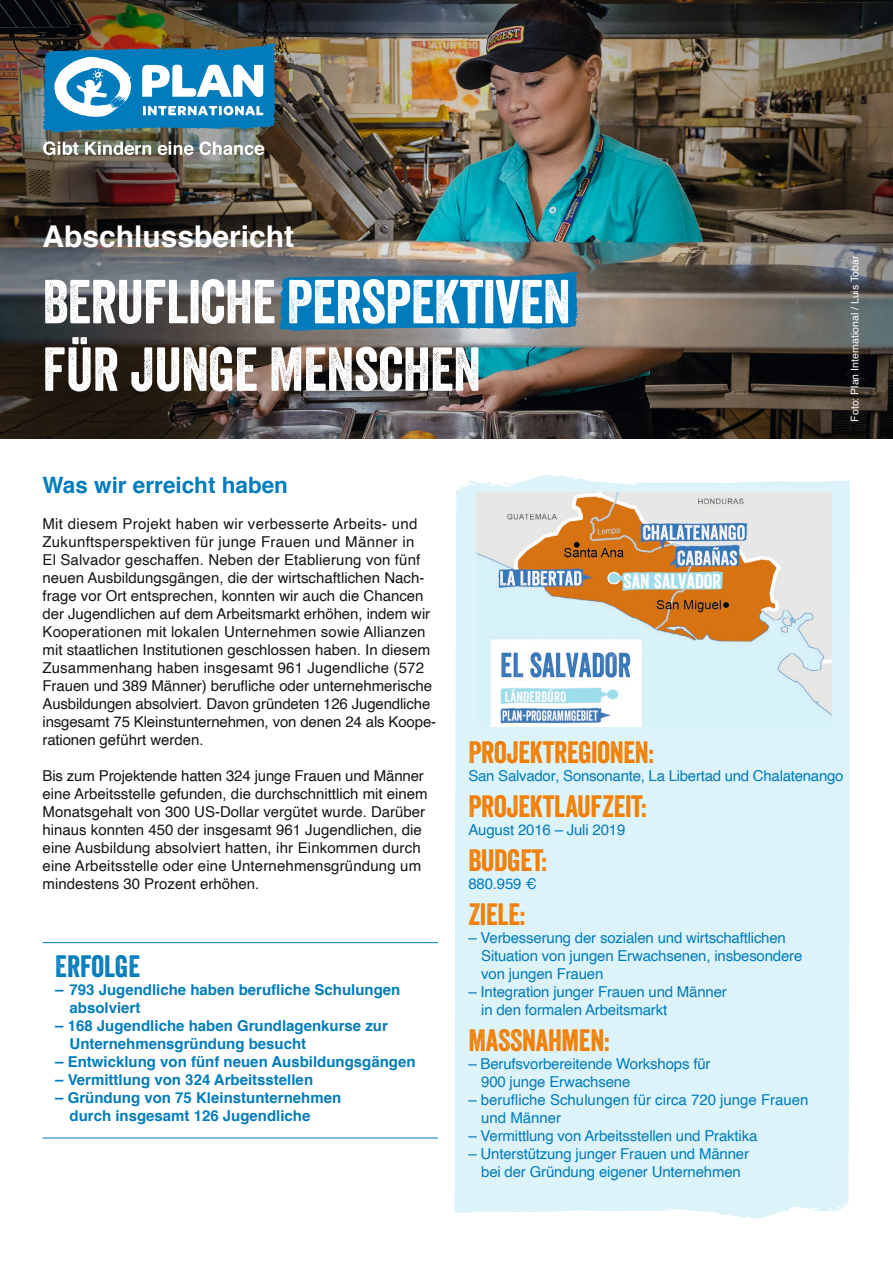
<style>
.page{position:relative;width:893px;height:1263px;background:#fff}
.page>*{position:absolute;margin:0;border:0;box-sizing:border-box;transform-origin:0 0}
.t1{font:60px/67.5px "Veneer";letter-spacing:-.01em;color:#fff}
.t2{font:30px "Veneer";letter-spacing:-.01em;color:#f27e00}
.t3{font:700 30px "Helvetica";color:#fff}
.t4{font:30px "Veneer";color:#007cbd}
.t5{font:700 22.5px "Helvetica";color:#007cbd}
.t6{font:15px/18px "Helvetica";color:#151616}
.t7{font:15px/18px "Helvetica";letter-spacing:-.01em;color:#007cbd}
.t8{font:700 15px/18px "Helvetica";color:#007cbd}
.t9{font:10.5px "Helvetica";color:#fff}
</style>
<div class="page">
<img style="left:0;top:0;width:893px;height:439px">
<hr style="left:43px;top:942px;width:395px;height:1px;background:#007cbd">
<hr style="left:43px;top:1137px;width:395px;height:1px;background:#007cbd">
<svg style="left:279px;top:272px;width:300px;height:59px;background:#107cb6"></svg>
<svg style="left:43px;top:43px;width:233px;height:89px"></svg>
<svg style="left:43px;top:141px;width:35px;height:14px"></svg>
<svg style="left:85px;top:142px;width:66px;height:13px"></svg>
<svg style="left:158px;top:141px;width:106px;height:14px"></svg>
<div style="left:455px;top:474px;width:395px;height:745px;background:#ddf3fa"></div>
<img style="left:476px;top:493px;width:355px;height:234px">
<h2 class="t3" style="left:43px;top:212px;width:253px">Abschlussbericht</h2>
<h1 class="t1" style="left:43px;top:267px;width:530px">BERUFLICHE PERSPEKTIVEN<br>FÜR JUNGE MENSCHEN</h1>
<p class="t9" style="left:846px;top:421px;width:167px;rotate:-90deg">Foto: Plan International / Luis Tobar</p>
<h3 class="t5" style="left:43px;top:466px;width:247px">Was wir erreicht haben</h3>
<p class="t6" style="left:43px;top:515px;width:394px">Mit diesem Projekt haben wir verbesserte Arbeits- und Zukunftsperspektiven für junge Frauen und Männer in<br>El Salvador geschaffen. Neben der Etablierung von fünf neuen Ausbildungsgängen, die der wirtschaftlichen Nach&shy;frage vor Ort entsprechen, konnten wir auch die Chancen der Jugendlichen auf dem Arbeitsmarkt erhöhen, indem wir Kooperationen mit lokalen Unternehmen sowie Allianzen mit staatlichen Institutionen geschlossen haben. In diesem Zusammenhang haben insgesamt 961 Jugendliche (572<br>Frauen und 389 Männer) berufliche oder unternehmerische Ausbildungen absolviert. Davon gründeten 126 Jugendliche insgesamt 75 Kleinstunternehmen, von denen 24 als Koope&shy;rationen geführt werden.</p>
<p class="t6" style="left:43px;top:767px;width:387px">Bis zum Projektende hatten 324 junge Frauen und Männer eine Arbeitsstelle gefunden, die durchschnittlich mit einem Monatsgehalt von 300 US-Dollar vergütet wurde. Darüber hinaus konnten 450 der insgesamt 961 Jugendlichen, die eine Ausbildung absolviert hatten, ihr Einkommen durch eine Arbeitsstelle oder eine Unternehmensgründung um mindestens 30 Prozent erhöhen.</p>
<h2 class="t4" style="left:55px;top:948px;width:86px">ERFOLGE</h2>
<p class="t8" style="left:70px;top:981px;width:332px;text-indent:-14px">– 793 Jugendliche haben berufliche Schulungen absolviert</p>
<p class="t8" style="left:70px;top:1017px;width:320px;text-indent:-14px">– 168 Jugendliche haben Grundlagenkurse zur<br>Unternehmensgründung besucht</p>
<p class="t8" style="left:55px;top:1053px;width:362px">– Entwicklung von fünf neuen Ausbildungsgängen</p>
<p class="t8" style="left:55px;top:1071px;width:259px">– Vermittlung von 324 Arbeitsstellen</p>
<p class="t8" style="left:70px;top:1089px;width:273px;text-indent:-14px">– Gründung von 75 Kleinstunternehmen durch insgesamt 126 Jugendliche</p>
<h2 class="t2" style="left:468px;top:733px;width:187px">PROJEKTREGIONEN:</h2>
<p class="t7" style="left:468px;top:767px;width:377px">San Salvador, Sonsonante, La Libertad und Chalatenango</p>
<h2 class="t2" style="left:468px;top:787px;width:180px">PROJEKTLAUFZEIT:</h2>
<p class="t7" style="left:468px;top:821px;width:158px">August 2016 – Juli 2019</p>
<h2 class="t2" style="left:468px;top:841px;width:80px">BUDGET:</h2>
<p class="t7" style="left:468px;top:875px;width:70px">880.959 €</p>
<h2 class="t2" style="left:468px;top:895px;width:58px">ZIELE:</h2>
<p class="t7" style="left:481px;top:929px;width:323px;text-indent:-13px">– Verbesserung der sozialen und wirtschaftlichen<br>Situation von jungen Erwachsenen, insbesondere von jungen Frauen</p>
<p class="t7" style="left:481px;top:983px;width:247px;text-indent:-13px">– Integration junger Frauen und Männer in den formalen Arbeitsmarkt</p>
<h2 class="t2" style="left:468px;top:1021px;width:143px">MASSNAHMEN:</h2>
<p class="t7" style="left:481px;top:1055px;width:231px;text-indent:-13px">– Berufsvorbereitende Workshops für<br>900 junge Erwachsene</p>
<p class="t7" style="left:481px;top:1091px;width:329px;text-indent:-13px">– berufliche Schulungen für circa 720 junge Frauen und Männer</p>
<p class="t7" style="left:468px;top:1127px;width:290px">– Vermittlung von Arbeitsstellen und Praktika</p>
<p class="t7" style="left:468px;top:1145px;width:282px;text-align:center">– Unterstützung junger Frauen und Männer bei der Gründung eigener Unternehmen</p>
</div>
